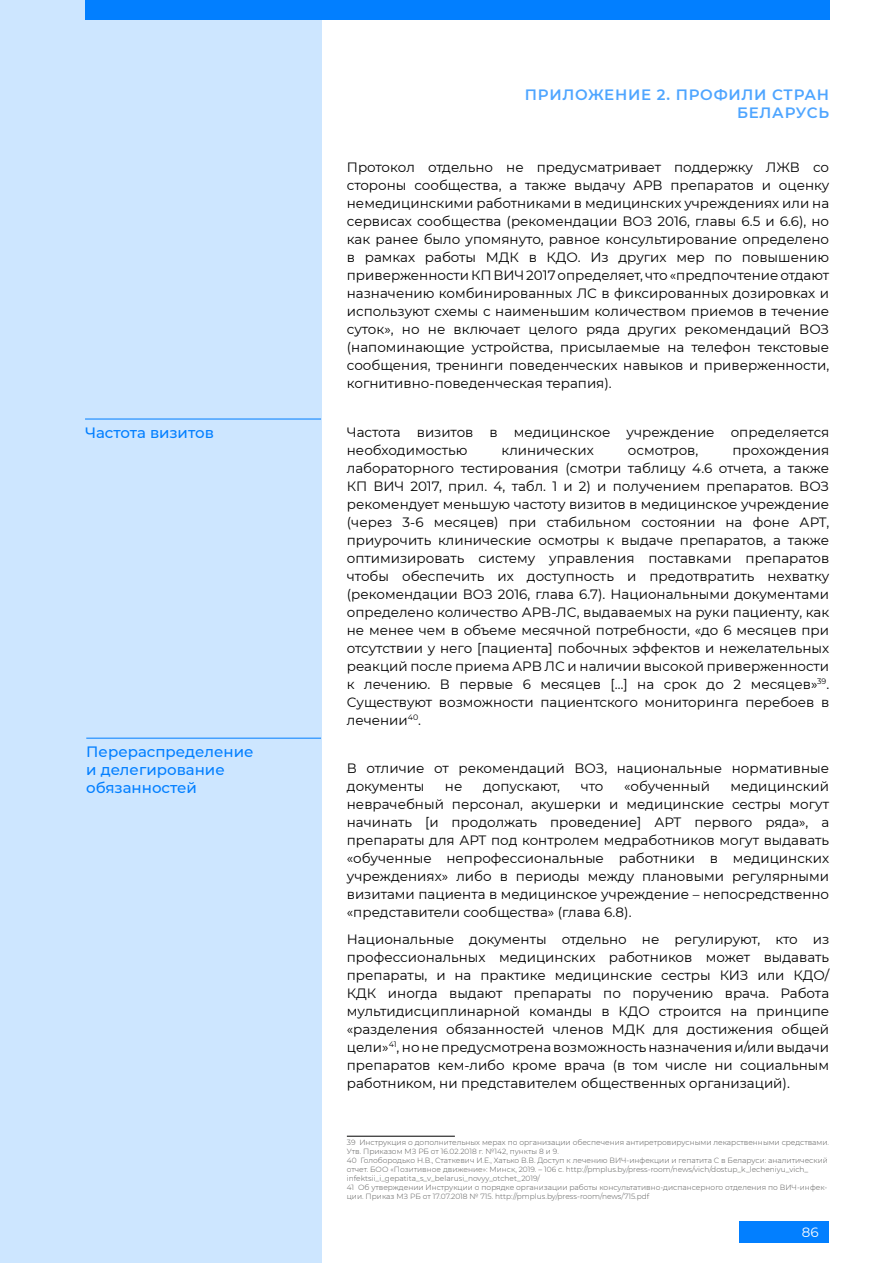
<style>
.page{position:relative;width:893px;height:1263px;background:#fff}
.page>*{position:absolute;margin:0;border:0;box-sizing:border-box;transform-origin:0 0}
.t1{font:500 15px/18px "Montserrat";color:#027fff}
.t2{font:600 15px/18px "Montserrat";letter-spacing:.05em;color:#4ea5ff;text-align:right}
.t3{font:13.5px/18px "Montserrat";color:#000;text-align:justify}
.t4{font:13.5px "Montserrat";color:#fff}
.t5{font:300 7.5px/9px "Montserrat";color:#575756}
</style>
<div class="page">
<div style="left:740px;top:1221px;width:89px;height:21px;background:#027fff"></div>
<div style="left:0;top:0;width:321px;height:1263px;background:#cde6ff"></div>
<div style="left:85px;top:0;width:744px;height:19px;background:#027fff"></div>
<hr style="left:347px;top:1136px;width:108px;height:1px;background:#000">
<hr style="left:85px;top:419px;width:236px;height:1px;background:#027fff">
<hr style="left:86px;top:738px;width:235px;height:1px;background:#027fff">
<p class="t1" style="left:85px;top:423px;width:130px">Частота визитов</p>
<p class="t1" style="left:86px;top:742px;width:169px">Перераспределение и делегирование обязанностей</p>
<p class="t2" style="left:525px;top:85px;width:306px">ПРИЛОЖЕНИЕ 2. ПРОФИЛИ СТРАН<br>БЕЛАРУСЬ</p>
<p class="t3" style="left:347px;top:158px;width:484px">Протокол отдельно не предусматривает поддержку ЛЖВ со стороны сообщества, а также выдачу АРВ препаратов и оценку немедицинскими работниками в медицинских учреждениях или на сервисах сообщества (рекомендации ВОЗ 2016, главы 6.5 и 6.6), но как ранее было упомянуто, равное консультирование определено в рамках работы МДК в КДО. Из других мер по повышению приверженности КП ВИЧ 2017 определяет, что «предпочтение отдают назначению комбинированных ЛС в фиксированных дозировках и используют схемы с наименьшим количеством приемов в течение суток», но не включает целого ряда других рекомендаций ВОЗ (напоминающие устройства, присылаемые на телефон текстовые сообщения, тренинги поведенческих навыков и приверженности, когнитивно-поведенческая терапия).</p>
<p class="t3" style="left:347px;top:422px;width:484px">Частота визитов в медицинское учреждение определяется необходимостью</p>
<p class="t3" style="left:347px;top:440px;width:484px;text-indent:386px">прохождения лабораторного тестирования (смотри таблицу 4.6 отчета, а также КП ВИЧ 2017, прил. 4, табл. 1 и 2) и получением препаратов. ВОЗ рекомендует меньшую частоту визитов в медицинское учреждение (через 3-6 месяцев) при стабильном состоянии на фоне АРТ, приурочить клинические осмотры к выдаче препаратов, а также оптимизировать систему управления поставками препаратов чтобы обеспечить их доступность и предотвратить нехватку (рекомендации ВОЗ 2016, глава 6.7). Национальными документами определено количество АРВ-ЛС, выдаваемых на руки пациенту, как не менее чем в объеме месячной потребности, «до 6 месяцев при отсутствии у него [пациента] побочных эффектов и нежелательных реакций после приема APB ЛС и наличии высокой приверженности к лечению. В первые 6 месяцев […] на срок до 2 месяцев»<sup>39</sup>.<br>Существуют возможности пациентского мониторинга перебоев в лечении<sup>40</sup>.</p>
<p class="t3" style="left:347px;top:759px;width:484px">В отличие от рекомендаций ВОЗ, национальные нормативные документы</p>
<p class="t3" style="left:501px;top:440px;width:94px">клинических</p>
<p class="t3" style="left:628px;top:440px;width:72px">осмотров,</p>
<p class="t3" style="left:445px;top:777px;width:19px">не</p>
<p class="t3" style="left:483px;top:777px;width:79px">допускают,</p>
<p class="t3" style="left:581px;top:777px;width:24px">что</p>
<p class="t3" style="left:624px;top:777px;width:87px">«обученный</p>
<p class="t3" style="left:347px;top:777px;width:484px;text-indent:384px">медицинский неврачебный персонал, акушерки и медицинские сестры могут начинать [и продолжать проведение] АРТ первого ряда», а препараты для АРТ под контролем медработников могут выдавать «обученные непрофессиональные работники в медицинских учреждениях» либо в периоды между плановыми регулярными визитами пациента в медицинское учреждение – непосредственно «представители сообщества» (глава 6.8).</p>
<p class="t3" style="left:347px;top:930px;width:484px">Национальные документы отдельно не регулируют, кто из профессиональных медицинских работников может выдавать препараты, и на практике медицинские сестры КИЗ или КДО/ КДК иногда выдают препараты по поручению врача. Работа мультидисциплинарной команды в КДО строится на принципе «разделения обязанностей членов МДК для достижения общей цели»<sup>41</sup>, но не предусмотрена возможность назначения и/или выдачи препаратов кем-либо кроме врача (в том числе ни социальным работником, ни представителем общественных организаций).</p>
<p class="t5" style="left:347px;top:1138px;width:484px">39 Инструкция о дополнительных мерах по организации обеспечения антиретровирусными лекарственными средствами.<br>Утв. Приказом МЗ РБ от 16.02.2018 г. №142, пункты 8 и 9.<br>40 Голобородько Н.В., Статкевич И.Е., Хатько В.В. Доступ к лечению ВИЧ-инфекции и гепатита С в Беларуси: аналитический отчет. БОО «Позитивное движение»: Минск, 2019. – 106 с. http://pmplus.by/press-room/news/vich/dostup_k_lecheniyu_vich_ infektsii_i_gepatita_s_v_belarusi_novyy_otchet_2019/<br>41 Об утверждении Инструкции о порядке организации работы консультативно-диспансерного отделения по ВИЧ-инфек&shy;ции. Приказ МЗ РБ от 17.07.2018 № 715. http://pmplus.by/press-room/news/715.pdf</p>
<p class="t4" style="left:802px;top:1222px;width:18px">86</p>
</div>
